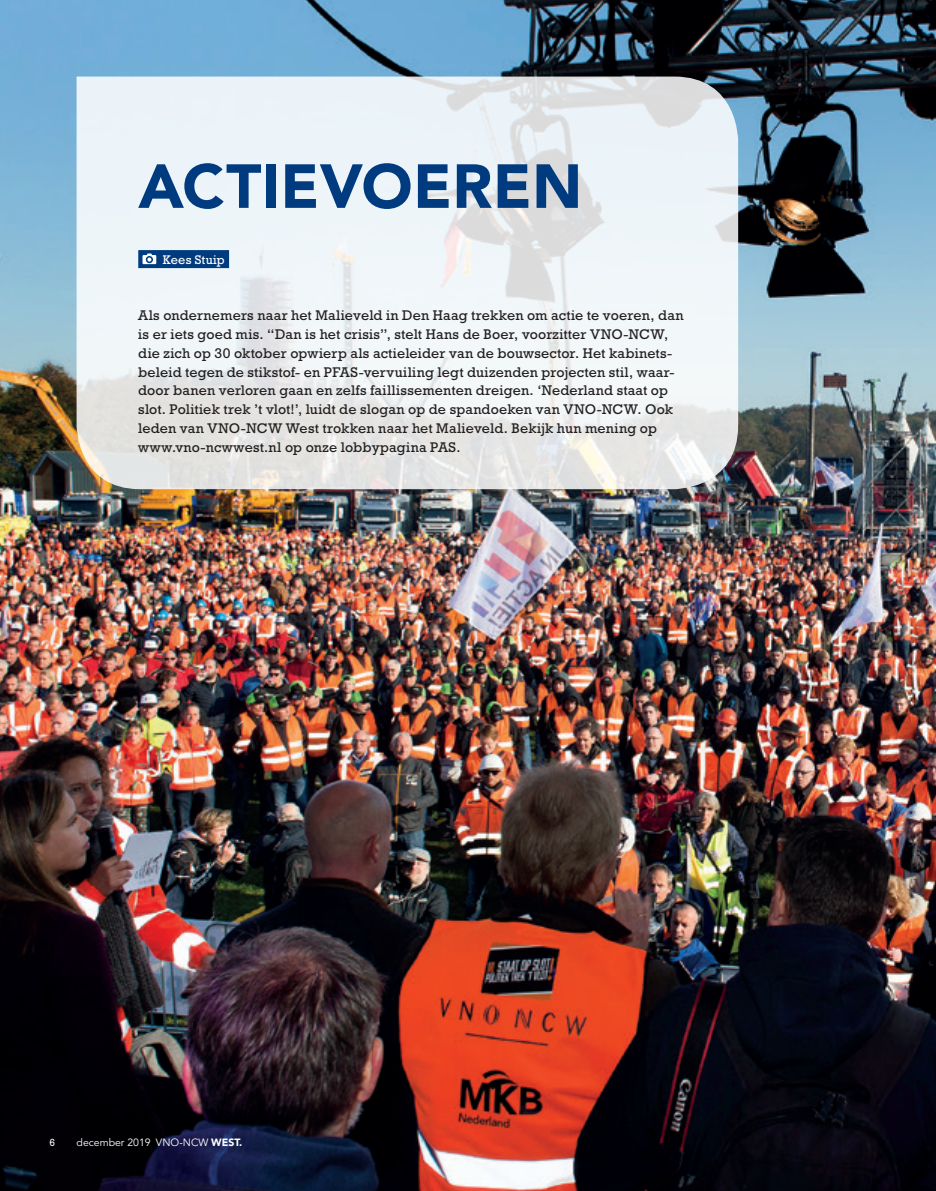
<style>
.page{position:relative;width:936px;height:1191px;background:#fff}
.page>*{position:absolute;margin:0;border:0;box-sizing:border-box;transform-origin:0 0}
.t1{font:900 61.5px "Avenir LT Std";letter-spacing:.01em;color:#013b7f}
.t2{font:14.25px/18.8px "Rockwell Std";letter-spacing:.01em;color:#231f20}
.t3{font:12.75px "Rockwell Std";letter-spacing:.02em;color:#fff}
.t4{font:10.5px "Avenir LT Std";color:#fff}
.t5{font:10.5px "Rockwell Std";color:#fff}
.s1{font-weight:900}
</style>
<div class="page">
<img style="left:0;top:0;width:935px;height:1191px">
<svg style="left:77px;top:77px;width:661px;height:412px;fill:#ecf4f9"></svg>
<div style="left:138px;top:250px;width:91px;height:18px;background:#013b7f"></div>
<svg style="left:142px;top:253px;width:14px;height:11px"></svg>
<h1 class="t1" style="left:138px;top:149px;width:445px">ACTIEVOEREN</h1>
<p class="t3" style="left:163px;top:252px;width:64px">Kees Stuip</p>
<p class="t2" style="left:138px;top:306px;width:546px">Als ondernemers naar het Malieveld in Den Haag trekken om actie te voeren, dan is er iets goed mis. “Dan is het crisis”, stelt Hans de Boer, voorzitter VNO-NCW, die zich op 30 oktober opwierp als actieleider van de bouwsector. Het kabinets&shy;beleid tegen de stikstof- en PFAS-vervuiling legt duizenden projecten stil, waar&shy;door banen verloren gaan en zelfs faillissementen dreigen. ‘Nederland staat op slot. Politiek trek ’t vlot!’, luidt de slogan op de spandoeken van VNO-NCW. Ook leden van VNO-NCW West trokken naar het Malieveld. Bekijk hun mening op www.vno-ncwwest.nl op onze lobbypagina PAS.</p>
<p class="t5" style="left:50px;top:1136px;width:7px">6</p>
<p class="t4" style="left:77px;top:1136px;width:167px">december 2019 VNO-NCW <span class="s1">WEST.</span></p>
</div>
